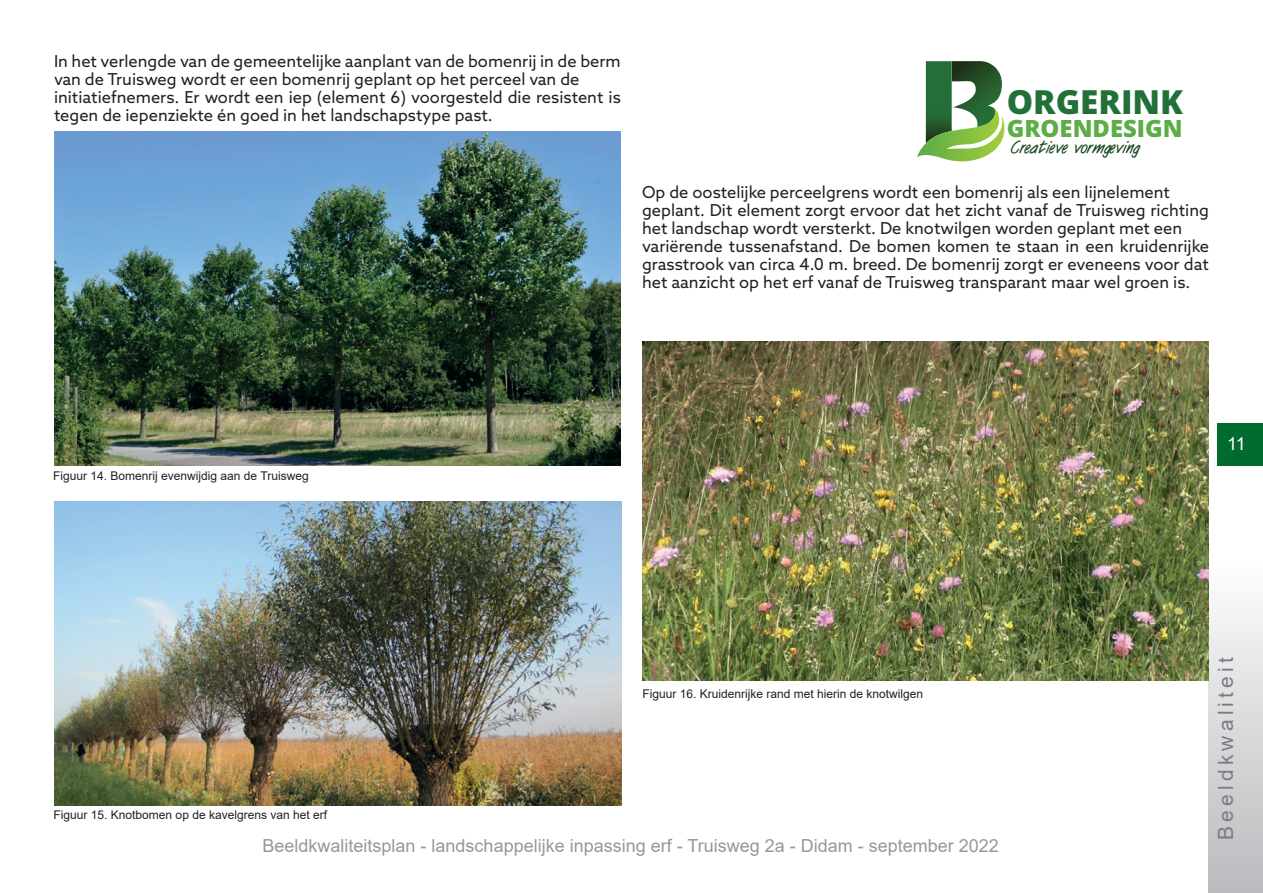
<style>
.page{position:relative;width:1263px;height:893px;background:#fff}
.page>*{position:absolute;margin:0;border:0;box-sizing:border-box;transform-origin:0 0}
.t1{font:800 33.3px "Open Sans";color:#217038}
.t2{font:800 23.85px "Open Sans";color:#5cad45}
.t3{font:21px "Arial";letter-spacing:.2em;color:#7b7d80}
.t4{font:18px "Arial";color:#96989b}
.t5{font:18px "Arial";color:#fff}
.t6{font:17.7px "Van Dijk";color:#1b4921}
.t7{font:16.5px/18px "Azo Sans";color:#231f20}
.t8{font:12px "Arial";color:#231f20}
</style>
<div class="page">
<div style="left:1217px;top:423px;width:46px;height:43px;background:#006b2e"></div>
<div style="left:1208px;top:492px;width:55px;height:401px;background:linear-gradient(to bottom,#fff,#babbbe)"></div>
<svg style="left:917px;top:61px;width:88px;height:101px"></svg>
<img style="left:54px;top:132px;width:567px;height:334px">
<img style="left:54px;top:502px;width:567px;height:303px">
<img style="left:642px;top:341px;width:567px;height:339px">
<p class="t7" style="left:54px;top:52px;width:568px">In het verlengde van de gemeentelijke aanplant van de bomenrij in de berm van de Truisweg wordt er een bomenrij geplant op het perceel van de initiatiefnemers. Er wordt een iep (element 6) voorgesteld die resistent is tegen de iepenziekte én goed in het landschapstype past.</p>
<h1 class="t1" style="left:1007px;top:77px;width:178px">ORGERINK</h1>
<p class="t6" style="left:1009px;top:136px;width:130px">Creatieve vormgeving</p>
<h2 class="t2" style="left:1007px;top:110px;width:177px">GROENDESIGN</h2>
<p class="t7" style="left:642px;top:183px;width:568px">Op de oostelijke perceelgrens wordt een bomenrij als een lijnelement geplant. Dit element zorgt ervoor dat het zicht vanaf de Truisweg richting het landschap wordt versterkt. De knotwilgen worden geplant met een variërende tussenafstand. De bomen komen te staan in een kruidenrijke grasstrook van circa 4.0 m. breed. De bomenrij zorgt er eveneens voor dat het aanzicht op het erf vanaf de Truisweg transparant maar wel groen is.</p>
<p class="t8" style="left:53px;top:467px;width:257px">Figuur 14. Bomenrij evenwijdig aan de Truisweg</p>
<p class="t5" style="left:1227px;top:431px;width:20px">11</p>
<p class="t8" style="left:54px;top:807px;width:275px">Figuur 15. Knotbomen op de kavelgrens van het erf</p>
<p class="t8" style="left:642px;top:685px;width:282px">Figuur 16. Kruidenrijke rand met hierin de knotwilgen</p>
<p class="t4" style="left:263px;top:833px;width:738px">Beeldkwaliteitsplan - landschappelijke inpassing erf - Truisweg 2a - Didam - september 2022</p>
<p class="t3" style="left:1211px;top:840px;width:184px;rotate:-90deg">Beeldkwaliteit</p>
</div>
